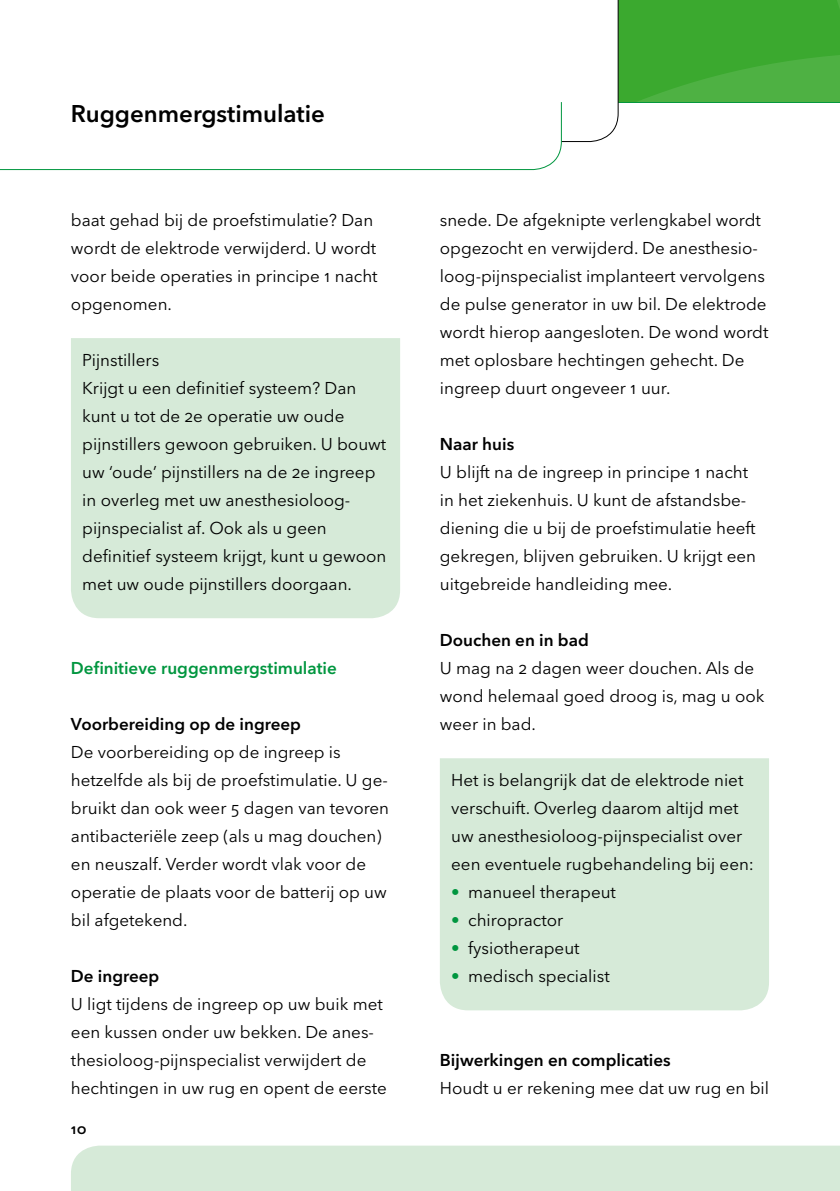
<style>
.page{position:relative;width:840px;height:1191px;background:#fff}
.page>*{position:absolute;margin:0;border:0;box-sizing:border-box;transform-origin:0 0}
.t1{font:600 24px "Avenir Next LT Pro";color:#000}
.t2{font:17px/28px "Avenir Next LT Pro";color:#000}
.t3{font:600 17px "Avenir Next LT Pro";color:#000}
.t4{font:600 17px "Avenir Next LT Pro";color:#00963f}
.t5{font:600 14px "Avenir Next LT Pro";color:#000}
.s1{color:#00963f}
</style>
<div class="page">
<svg style="left:0;top:0;width:839px;height:171px"></svg>
<div style="left:71px;top:1145px;width:768px;height:46px;background:#d6ead8"></div>
<div style="left:71px;top:338px;width:329px;height:280px;background:#d6ead8"></div>
<div style="left:440px;top:758px;width:328px;height:252px;background:#d6ead8"></div>
<h1 class="t1" style="left:71px;top:99px;width:255px">Ruggenmergstimulatie</h1>
<p class="t2" style="left:71px;top:206px;width:308px">baat gehad bij de proefstimulatie? Dan wordt de elektrode verwijderd. U wordt voor beide operaties in principe 1 nacht opgenomen.</p>
<p class="t2" style="left:82px;top:346px;width:305px">Pijnstillers<br>Krijgt u een definitief systeem? Dan kunt u tot de 2e operatie uw oude pijnstillers gewoon gebruiken. U bouwt uw ‘oude’ pijnstillers na de 2e ingreep in overleg met uw anesthesioloog&shy;pijnspecialist af. Ook als u geen definitief systeem krijgt, kunt u gewoon met uw oude pijnstillers doorgaan.</p>
<p class="t4" style="left:71px;top:658px;width:267px">Definitieve ruggenmergstimulatie</p>
<p class="t3" style="left:71px;top:714px;width:231px">Voorbereiding op de ingreep</p>
<p class="t2" style="left:71px;top:738px;width:319px">De voorbereiding op de ingreep is hetzelfde als bij de proefstimulatie. U ge&shy;bruikt dan ook weer 5 dagen van tevoren antibacteriële zeep (als u mag douchen) en neuszalf. Verder wordt vlak voor de operatie de plaats voor de batterij op uw bil afgetekend.</p>
<p class="t3" style="left:71px;top:966px;width:90px">De ingreep</p>
<p class="t2" style="left:71px;top:990px;width:317px">U ligt tijdens de ingreep op uw buik met een kussen onder uw bekken. De anes&shy;thesioloog-pijnspecialist verwijdert de hechtingen in uw rug en opent de eerste</p>
<p class="t5" style="left:71px;top:1120px;width:17px">10</p>
<p class="t2" style="left:439px;top:206px;width:330px">snede. De afgeknipte verlengkabel wordt opgezocht en verwijderd. De anesthesio&shy;loog-pijnspecialist implanteert vervolgens de pulse generator in uw bil. De elektrode wordt hierop aangesloten. De wond wordt met oplosbare hechtingen gehecht. De ingreep duurt ongeveer 1 uur.</p>
<p class="t3" style="left:439px;top:434px;width:76px">Naar huis</p>
<p class="t2" style="left:439px;top:458px;width:317px">U blijft na de ingreep in principe 1 nacht in het ziekenhuis. U kunt de afstandsbe&shy;diening die u bij de proefstimulatie heeft gekregen, blijven gebruiken. U krijgt een uitgebreide handleiding mee.</p>
<p class="t3" style="left:439px;top:630px;width:150px">Douchen en in bad</p>
<p class="t2" style="left:439px;top:654px;width:326px">U mag na 2 dagen weer douchen. Als de wond helemaal goed droog is, mag u ook weer in bad.</p>
<p class="t2" style="left:451px;top:766px;width:304px">Het is belangrijk dat de elektrode niet verschuift. Overleg daarom altijd met uw anesthesioloog-pijnspecialist over een eventuele rugbehandeling bij een:</p>
<p class="t2" style="left:451px;top:878px;width:166px"><span class="s1">•</span> manueel therapeut</p>
<p class="t2" style="left:451px;top:906px;width:114px"><span class="s1">•</span> chiropractor</p>
<p class="t2" style="left:451px;top:934px;width:130px"><span class="s1">•</span> fysiotherapeut</p>
<p class="t2" style="left:451px;top:962px;width:160px"><span class="s1">•</span> medisch specialist</p>
<p class="t3" style="left:439px;top:1050px;width:232px">Bijwerkingen en complicaties</p>
<p class="t2" style="left:439px;top:1074px;width:330px">Houdt u er rekening mee dat uw rug en bil</p>
</div>
